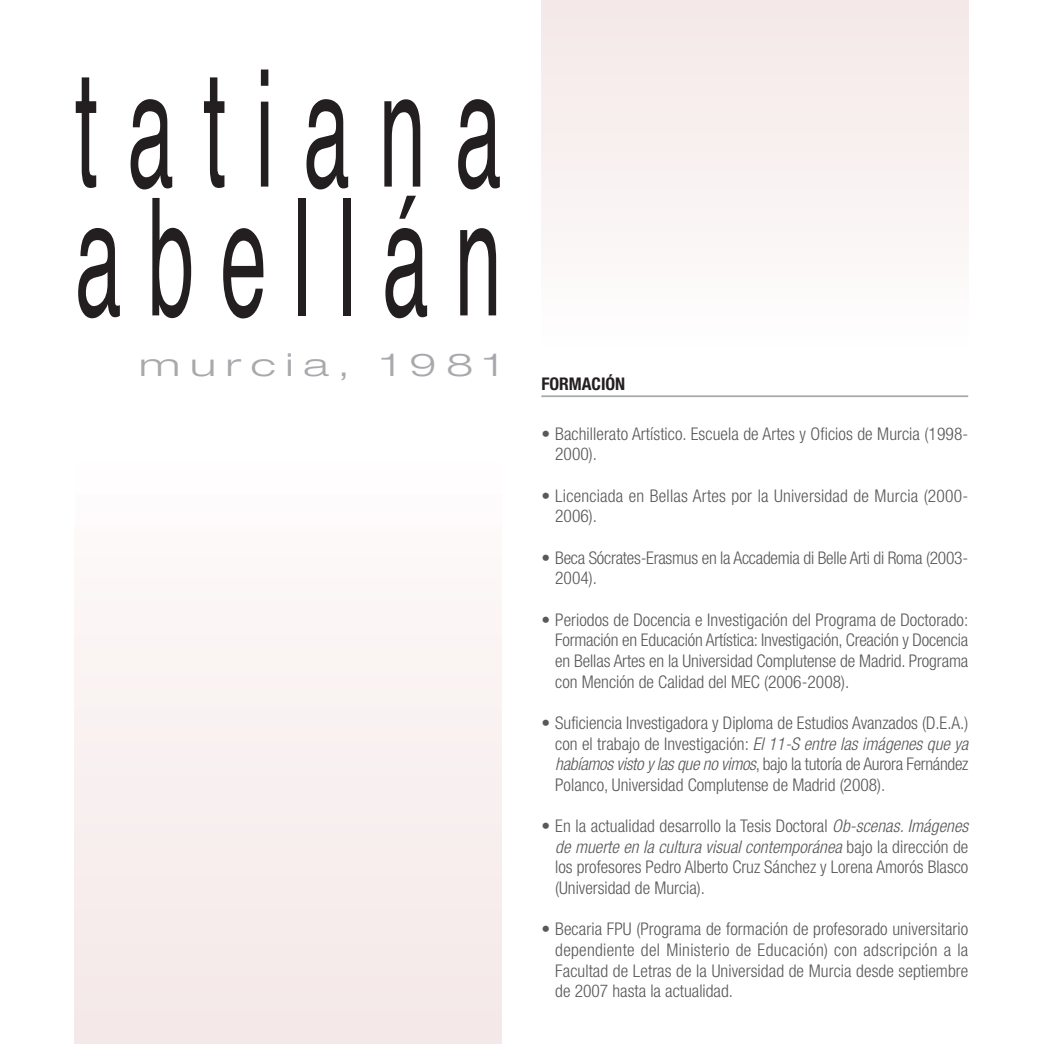
<style>
.page{position:relative;width:1043px;height:1044px;background:#fff}
.page>*{position:absolute;margin:0;border:0;box-sizing:border-box;transform-origin:0 0}
.t1{font:163.1px/128.8px "Helvetica";letter-spacing:.325em;color:#231f20;scale:.52 1}
.t2{font:300 expanded 31.5px "Helvetica Neue";letter-spacing:.24em;color:#a7a9ac;scale:1.3 1}
.t3{font:300 condensed 17.5px/20.7px "Helvetica Neue";color:#58595b}
.t4{font:700 condensed 17.5px "Helvetica Neue";color:#231f20}
.s1{font-style:italic}
</style>
<div class="page">
<hr style="left:541px;top:395px;width:427px;height:2px;background:#a7a9ac">
<div style="left:541px;top:0;width:427px;height:351px;background:#f8f2f1"></div>
<div style="left:75px;top:525px;width:426px;height:519px;background:#f8f0f0"></div>
<div style="left:75px;top:493px;width:426px;height:32px;background:#fdfbfc"></div>
<h1 class="t1" style="left:75px;top:78px;width:822px">tatiana abellán</h1>
<h2 class="t2" style="left:139px;top:353px;width:280px">murcia, 1981</h2>
<p class="t4" style="left:541px;top:378px;width:85px">FORMACIÓN</p>
<p class="t3" style="left:555px;top:424px;width:414px;text-indent:-14px">• Bachillerato Artístico. Escuela de Artes y Oficios de Murcia (1998-<br>2000).</p>
<p class="t3" style="left:555px;top:486px;width:414px;text-indent:-14px">• Licenciada en Bellas Artes por la Universidad de Murcia (2000-<br>2006).</p>
<p class="t3" style="left:555px;top:548px;width:414px;text-indent:-14px">• Beca Sócrates-Erasmus en la Accademia di Belle Arti di Roma (2003-<br>2004).</p>
<p class="t3" style="left:555px;top:610px;width:414px;text-align:justify;text-indent:-14px">• Periodos de Docencia e Investigación del Programa de Doctorado:<br>Formación en Educación Artística: Investigación, Creación y Docencia en Bellas Artes en la Universidad Complutense de Madrid. Programa con Mención de Calidad del MEC (2006-2008).</p>
<p class="t3" style="left:555px;top:714px;width:418px;text-indent:-14px">• Suficiencia Investigadora y Diploma de Estudios Avanzados (D.E.A.) con el trabajo de Investigación: <span class="s1">El 11-S entre las imágenes que ya habíamosvisto y lasque no vimos</span>, bajo la tutoría de Aurora Fernández Polanco, Universidad Complutense de Madrid (2008).</p>
<p class="t3" style="left:555px;top:817px;width:418px;text-indent:-14px">• En la actualidad desarrollo la Tesis Doctoral <span class="s1">Ob-scenas.Imágenes de muerte en la cultura visual contemporánea</span> b aj o l a d i r e c c i ó n d e los profesores Pedro Alberto Cruz Sánchez y Lorena Amorós Blasco (Universidad de Murcia).</p>
<p class="t3" style="left:555px;top:920px;width:414px;text-align:justify;text-indent:-14px">• Becaria FPU (Programa de formación de profesorado universitario dependiente del Ministerio de Educación) con adscripción a la Facultad de Letras de la Universidad de Murcia desde septiembre de 2007 hasta la actualidad.</p>
</div>
